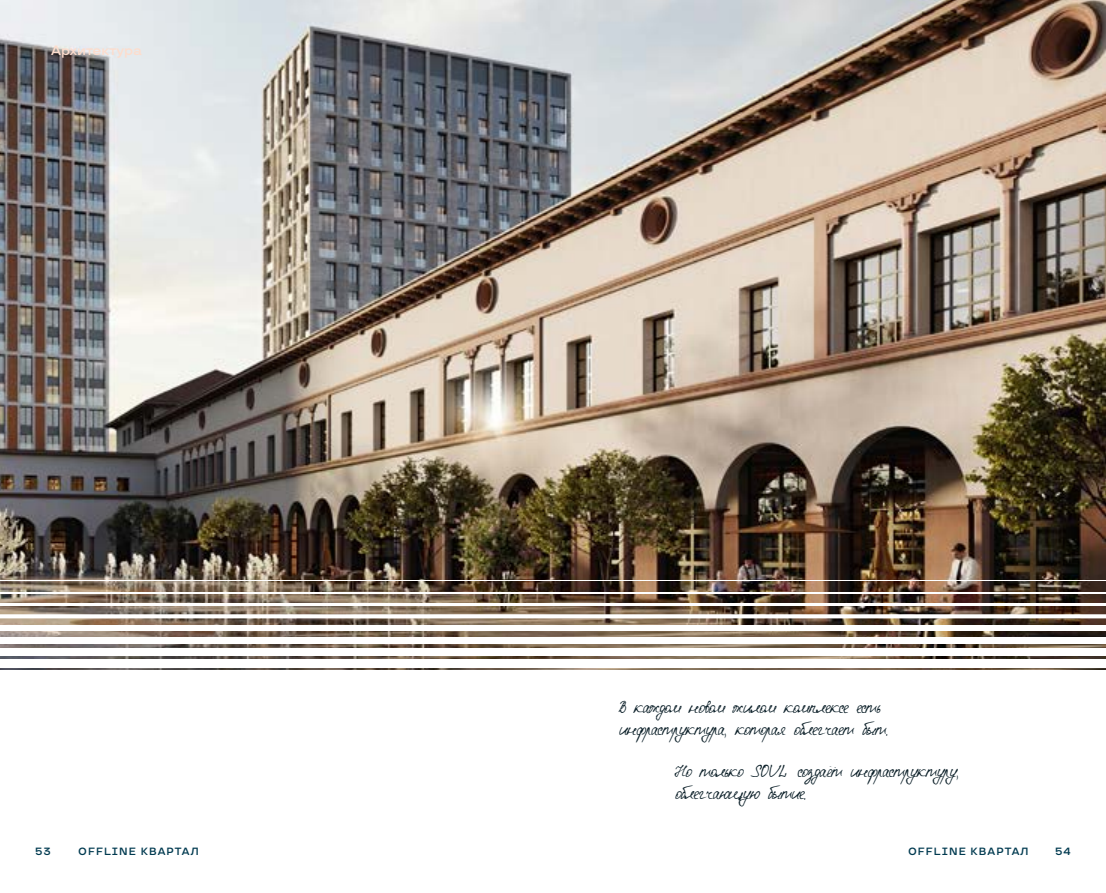
<style>
.page{position:relative;width:1106px;height:893px;background:#fff}
.page>*{position:absolute;margin:0;border:0;box-sizing:border-box;transform-origin:0 0}
.t1{font:18px/21.6px "Eskal Font 4 You";color:#0c2029}
.t2{font:600 13.5px "TT Travels";color:#fdddcd}
.t3{font:600 10.5px "TT Travels";letter-spacing:.1em;color:#003a50}
</style>
<div class="page">
<img style="left:0;top:0;width:1106px;height:670px">
<div style="left:0;top:659px;width:1106px;height:9px;background:#fff"></div>
<div style="left:0;top:648px;width:1106px;height:8px;background:#fff"></div>
<div style="left:0;top:637px;width:1106px;height:6px;background:#fff"></div>
<div style="left:0;top:626px;width:1106px;height:5px;background:#fff"></div>
<svg style="left:0;top:614px;width:1106px;height:4px"></svg>
<hr style="left:0;top:603px;width:1106px;height:3px;background:#fff">
<hr style="left:0;top:592px;width:1106px;height:1px;background:#fff">
<hr style="left:0;top:580px;width:1106px;height:1px;background:#fff">
<p class="t2" style="left:51px;top:42px;width:92px">Архитектура</p>
<p class="t1" style="left:619px;top:698px;width:271px">В каждом новом жилом комплексе есть инфраструктура, которая облегчает быт.</p>
<p class="t1" style="left:675px;top:762px;width:285px">Но только S O U L создаёт инфраструктуру, облегчающую бытие.</p>
<p class="t3" style="left:35px;top:845px;width:17px">53</p>
<p class="t3" style="left:78px;top:845px;width:122px">OFFLINE КВАРТАЛ</p>
<p class="t3" style="left:908px;top:845px;width:122px">OFFLINE КВАРТАЛ</p>
<p class="t3" style="left:1055px;top:845px;width:17px">54</p>
</div>
